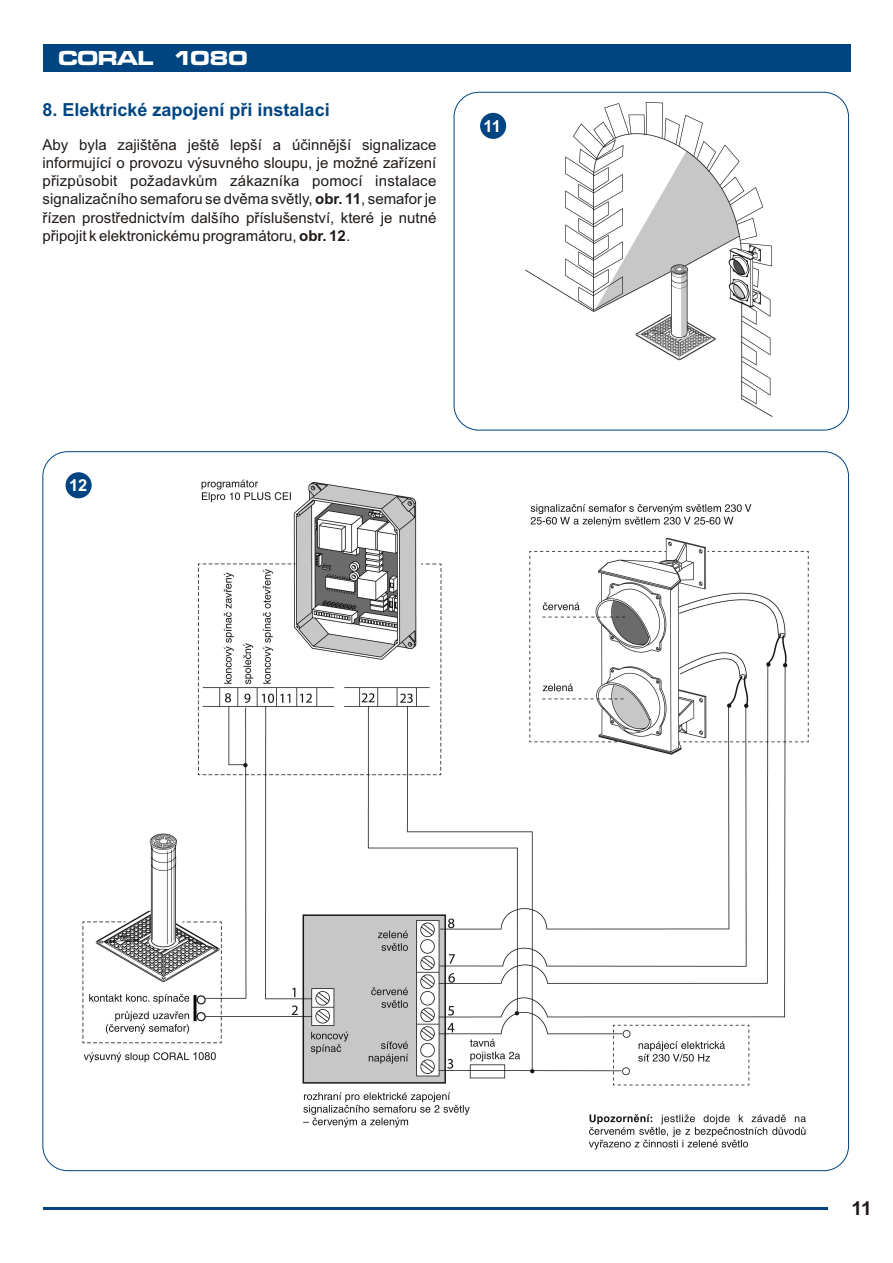
<style>
.page{position:relative;width:893px;height:1263px;background:#fff}
.page>*{position:absolute;margin:0;border:0;box-sizing:border-box;transform-origin:0 0}
.t1{font:21px "Microgramma D Bold Exte";color:#fff}
.t2{font:700 19.2px "Arial";color:#1f1a17}
.t3{font:700 18px "Arial";color:#004582}
.t4{font:700 16.5px "Arial";color:#fff}
.t5{font:15px/18.3px "Arial";color:#1f1a17;text-align:justify}
.s1{font-weight:700}
</style>
<div class="page">
<img style="left:78px;top:479px;width:731px;height:671px">
<img style="left:525px;top:102px;width:248px;height:315px">
<div style="left:43px;top:44px;width:807px;height:27px;background:#004582"></div>
<hr style="left:43px;top:1207px;width:784px;height:2px;background:#004582">
<div style="left:480px;top:113px;width:26px;height:26px;background:#004582;border-radius:50%"></div>
<div style="left:66px;top:472px;width:26px;height:26px;background:#004582;border-radius:50%"></div>
<h1 class="t1" style="left:58px;top:48px;width:191px">CORAL 1080</h1>
<p class="t3" style="left:43px;top:102px;width:289px">8. Elektrické zapojení při instalaci</p>
<p class="t5" style="left:43px;top:136px;width:395px">Aby byla zajištěna ještě lepší a účinnější signalizace informující o provozu výsuvného sloupu, je možné zařízení přizpůsobit požadavkům zákazníka pomocí instalace signalizačního semaforu se dvěma světly, <span class="s1">obr. 11</span>, semafor je řízen prostřednictvím dalšího příslušenství, které je nutné připojit k elektronickému programátoru, <span class="s1">obr. 12</span>.</p>
<p class="t4" style="left:484px;top:120px;width:19px">11</p>
<p class="t4" style="left:69px;top:479px;width:20px">12</p>
<p class="t2" style="left:852px;top:1201px;width:22px">11</p>
</div>
